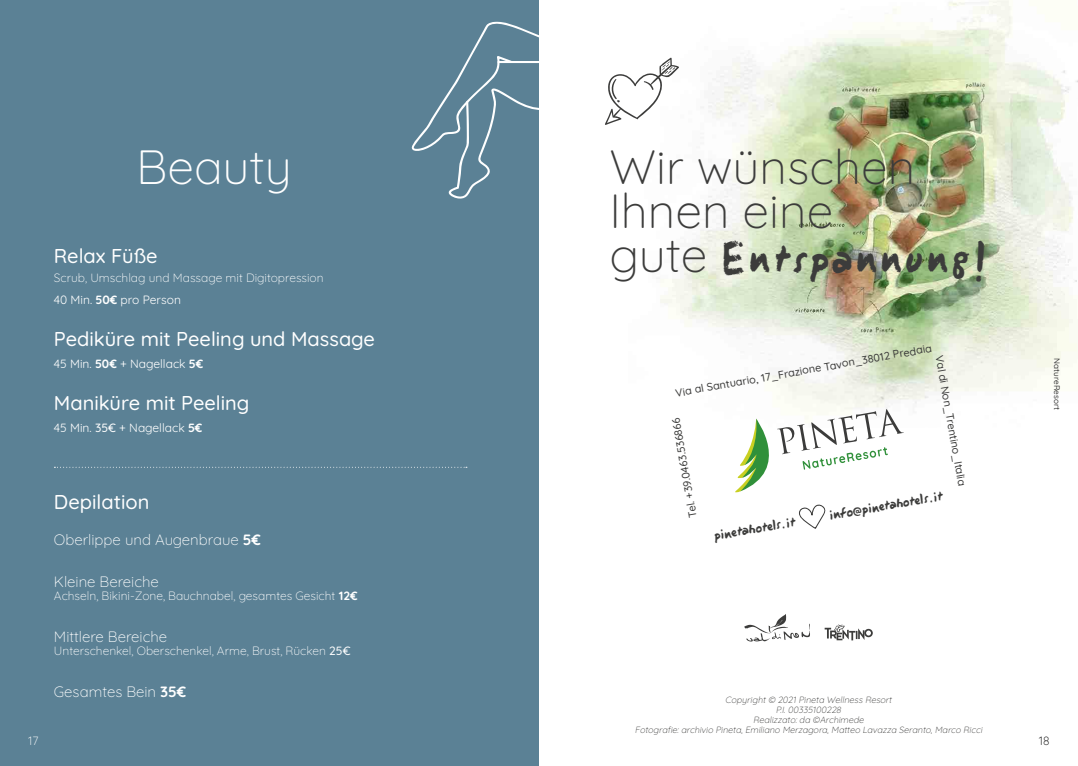
<style>
.page{position:relative;width:1078px;height:766px;background:#fff}
.page>*{position:absolute;margin:0;border:0;box-sizing:border-box;transform-origin:0 0}
.t1{font:300 48px/44px "Quicksand";color:#3c3c3b}
.t2{font:300 48px "Quicksand";color:#fff}
.t3{font:36.3px "Pineta Hotel";color:#3c3c3b}
.t4{font:500 20px "Quicksand";color:#fff}
.t5{font:300 15px "Quicksand";color:#fff}
.t6{font:12.1px "Pineta Hotel";color:#3c3c3b}
.t7{font:300 12px/22px "Quicksand";color:#fff}
.t8{font:12px "Quicksand";color:#fff}
.t9{font:300 12px "Quicksand";color:#000}
.t10{font:500 10.9px "Quicksand";color:#3c3c3b}
.t11{font:italic 300 9px/10px "Quicksand";color:#3c3c3b;text-align:center}
.t12{font:500 8.1px "Quicksand";color:#3c3c3b}
.s1{font-family:"Quicksand";font-weight:300;font-size:48px}
.s2{font-weight:400}
.s3{font-weight:700}
.s4{font-weight:500}
</style>
<div class="page">
<div style="left:0;top:0;width:539px;height:765px;background:#5b8195"></div>
<img style="left:660px;top:0;width:417px;height:409px">
<svg style="left:735px;top:409px;width:168px;height:84px"></svg>
<svg style="left:799px;top:504px;width:27px;height:25px"></svg>
<svg style="left:605px;top:57px;width:74px;height:68px"></svg>
<svg style="left:744px;top:614px;width:65px;height:27px"></svg>
<svg style="left:824px;top:624px;width:48px;height:16px"></svg>
<svg style="left:411px;top:21px;width:128px;height:178px"></svg>
<svg style="left:54px;top:466px;width:413px;height:1px"></svg>
<h1 class="t1" style="left:609px;top:140px;width:307px">Wir wünschen<br>Ihnen eine</h1>
<h2 class="t3" style="left:609px;top:234px;width:380px"><span class="s1">gute</span> Entspannung!</h2>
<h1 class="t2" style="left:136px;top:129px;width:157px">Beauty</h1>
<h3 class="t4" style="left:54px;top:240px;width:105px">Relax Füße</h3>
<p class="t7" style="left:54px;top:265px;width:271px">Scrub, Umschlag und Massage mit Digitopression<br><span class="s2">40 Min.</span> <span class="s3">50€</span> <span class="s2">pro Person</span></p>
<h3 class="t4" style="left:54px;top:323px;width:322px">Pediküre mit Peeling und Massage</h3>
<p class="t8" style="left:54px;top:354px;width:151px">45 Min. <span class="s3">50€</span> + Nagellack <span class="s3">5€</span></p>
<h3 class="t4" style="left:54px;top:387px;width:197px">Maniküre mit Peeling</h3>
<p class="t8" style="left:54px;top:418px;width:150px">45 Min. <span class="s4">35€</span> + Nagellack <span class="s3">5€</span></p>
<p class="t10" style="left:674px;top:384px;width:261px;rotate:-10deg">Via al Santuario, 17_Frazione Tavon_38012 Predaia</p>
<p class="t10" style="left:947px;top:354px;width:133px;rotate:80deg">Val di Non_Trentino_Italia</p>
<p class="t12" style="left:1063px;top:358px;width:53px;rotate:90deg">NatureResort</p>
<p class="t10" style="left:684px;top:518px;width:103px;rotate:-100deg">Tel. +39.0463.536866</p>
<p class="t6" style="left:827px;top:507px;width:117px;rotate:-10deg">info@pinetahotels.it</p>
<h3 class="t4" style="left:54px;top:486px;width:97px">Depilation</h3>
<p class="t5" style="left:54px;top:528px;width:208px">Oberlippe und Augenbraue <span class="s3">5€</span></p>
<p class="t5" style="left:54px;top:570px;width:106px">Kleine Bereiche</p>
<p class="t7" style="left:54px;top:583px;width:305px">Achseln, Bikini-Zone, Bauchnabel, gesamtes Gesicht <span class="s3">12€</span></p>
<p class="t5" style="left:54px;top:625px;width:115px">Mittlere Bereiche</p>
<p class="t7" style="left:54px;top:638px;width:298px">Unterschenkel, Oberschenkel, Arme, Brust, Rücken <span class="s4">25€</span></p>
<p class="t5" style="left:54px;top:680px;width:134px">Gesamtes Bein <span class="s3">35€</span></p>
<p class="t6" style="left:712px;top:528px;width:85px;rotate:-10deg">pinetahotels.it</p>
<p class="t11" style="left:634px;top:693px;width:351px">Copyright© 2021Pineta Wellness Resort<br>P.I.00335100228<br>Realizzato:da ©Archimede<br>Fotografie:archivio Pineta,Emiliano Merzagora,Matteo Lavazza Seranto,Marco Ricci</p>
<p class="t7" style="left:28px;top:728px;width:12px">17</p>
<p class="t9" style="left:1038px;top:731px;width:12px">18</p>
</div>
